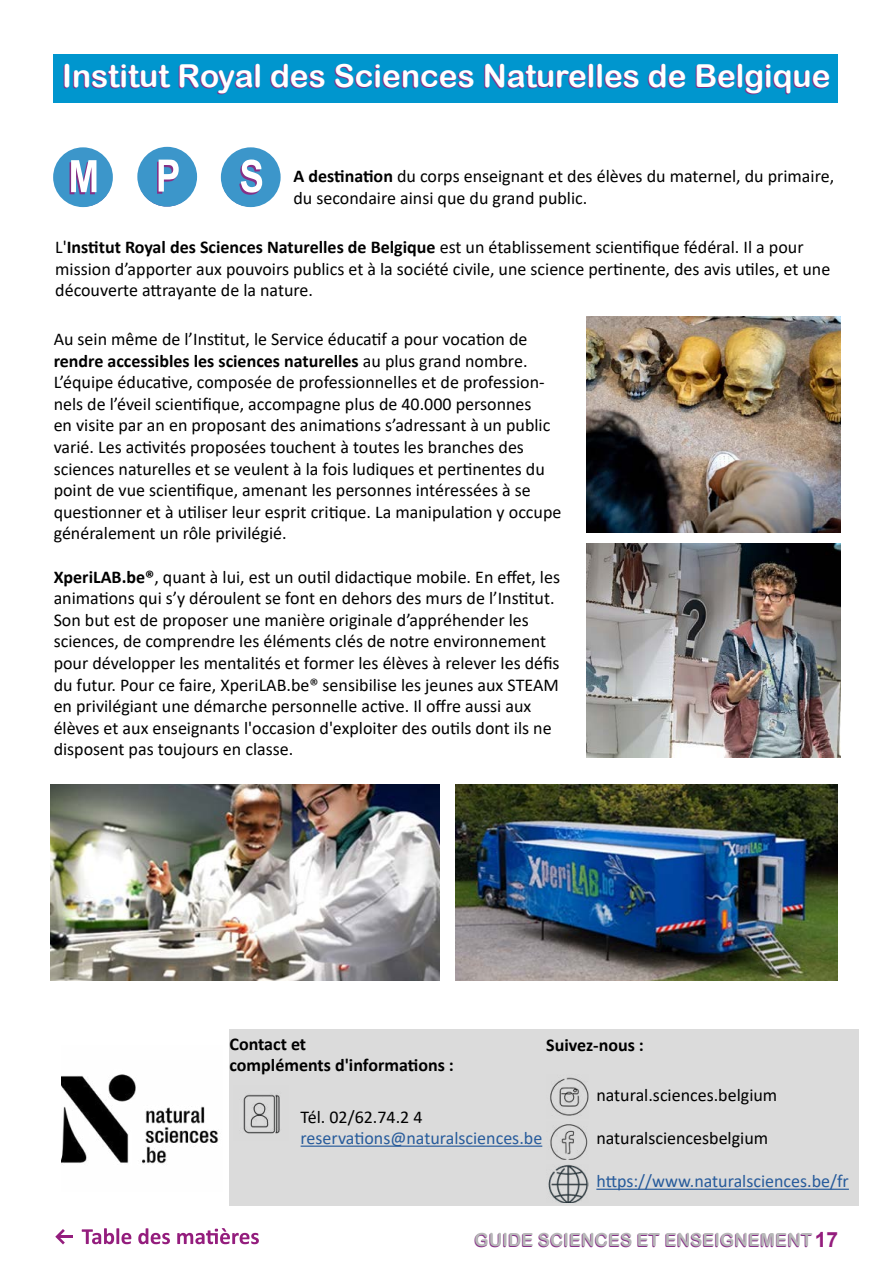
<style>
.page{position:relative;width:893px;height:1263px;background:#fff}
.page>*{position:absolute;margin:0;border:0;box-sizing:border-box;transform-origin:0 0}
.t1{font:31.65px "Arial Rounded MT Bold";color:#fff}
.t2{font:18px/21.6px "Calibri";color:#000}
.t3{font:18px "Calibri";color:#275b9b}
.t4{font:700 18px/21.6px "Calibri";color:#000}
.t5{font:18px "Arial Rounded MT Bold";color:#863086}
.s1{color:#863086}
.s2{font-weight:700}
.s3{font-family:"Arial";font-weight:700;font-size:21px;color:#941d7d}
</style>
<div class="page">
<svg style="left:82px;top:1228px;width:49px;height:16px"></svg>
<svg style="left:138px;top:1228px;width:32px;height:16px"></svg>
<svg style="left:177px;top:1228px;width:82px;height:16px"></svg>
<hr style="left:57px;top:1235px;width:15px;height:3px;background:#941d7d">
<svg style="left:55px;top:1229px;width:10px;height:15px"></svg>
<div style="left:230px;top:1029px;width:629px;height:177px;background:#dbdbdb"></div>
<hr style="left:301px;top:1145px;width:241px;height:2px;background:#275b9b">
<img style="left:243px;top:1094px;width:37px;height:40px">
<img style="left:587px;top:543px;width:253px;height:214px">
<hr style="left:596px;top:1189px;width:253px;height:1px;background:#275b9b">
<img style="left:550px;top:1124px;width:38px;height:35px">
<img style="left:550px;top:1077px;width:38px;height:39px">
<img style="left:548px;top:1164px;width:40px;height:38px">
<img style="left:587px;top:316px;width:253px;height:216px">
<img style="left:61px;top:1074px;width:158px;height:90px">
<img style="left:51px;top:784px;width:388px;height:196px">
<img style="left:455px;top:784px;width:383px;height:196px">
<svg style="left:53px;top:150px;width:60px;height:58px"></svg>
<svg style="left:137px;top:150px;width:61px;height:57px"></svg>
<svg style="left:220px;top:150px;width:61px;height:58px"></svg>
<div style="left:53px;top:54px;width:785px;height:49px;background:#0096ce"></div>
<h1 class="t1" style="left:62px;top:57px;width:770px">Institut <span class="s1">Roy</span>al des Sciences N<span class="s1">atur</span>elles de Belgique</h1>
<p class="t2" style="left:294px;top:165px;width:542px"><span class="s2">A destination</span> du corps enseignant et des élèves du maternel, du primaire, du secondaire ainsi que du grand public.</p>
<p class="t2" style="left:55px;top:236px;width:777px">L'<span class="s2">Institut Royal des Sciences Naturelles de Belgique</span> est un établissement scientifique fédéral. Il a pour mission d’apporter aux pouvoirs publics et à la société civile, une science pertinente, des avis utiles, et une découverte attrayante de la nature.</p>
<p class="t2" style="left:54px;top:328px;width:509px">Au sein même de l’Institut, le Service éducatif a pour vocation de <span class="s2">rendre accessibles les sciences naturelles</span> au plus grand nombre.<br>L’équipe éducative, composée de professionnelles et de profession&shy;nels de l’éveil scientifique, accompagne plus de 40.000 personnes<br>en visite par an en proposant des animations s’adressant à un public varié. Les activités proposées touchent à toutes les branches des sciences naturelles et se veulent à la fois ludiques et pertinentes du point de vue scientifique, amenant les personnes intéressées à se questionner et à utiliser leur esprit critique. La manipulation y occupe généralement un rôle privilégié.</p>
<p class="t2" style="left:54px;top:565px;width:508px"><span class="s2">XperiLAB.be®</span>, quant à lui, est un outil didactique mobile. En effet, les animations qui s’y déroulent se font en dehors des murs de l’Institut.<br>Son but est de proposer une manière originale d’appréhender les sciences, de comprendre les éléments clés de notre environnement pour développer les mentalités et former les élèves à relever les défis du futur. Pour ce faire, XperiLAB.be® sensibilise les jeunes aux STEAM en privilégiant une démarche personnelle active. Il offre aussi aux élèves et aux enseignants l'occasion d'exploiter des outils dont ils ne disposent pas toujours en classe.</p>
<p class="t4" style="left:230px;top:1033px;width:226px">Contact et<br>compléments d'informations :</p>
<p class="t4" style="left:546px;top:1034px;width:99px">Suivez-nous :</p>
<p class="t2" style="left:596px;top:1083px;width:182px">natural.sciences.belgium</p>
<p class="t2" style="left:596px;top:1127px;width:173px">naturalsciencesbelgium</p>
<p class="t3" style="left:596px;top:1169px;width:254px">https://www.naturalsciences.be/fr</p>
<p class="t2" style="left:301px;top:1105px;width:123px">Tél. 02/62.74.2 4</p>
<p class="t3" style="left:301px;top:1126px;width:243px">reservations@naturalsciences.be</p>
<p class="t5" style="left:474px;top:1230px;width:366px">GUIDE SCIENCES ET ENSEIGNEMENT <span class="s3">17</span></p>
</div>
